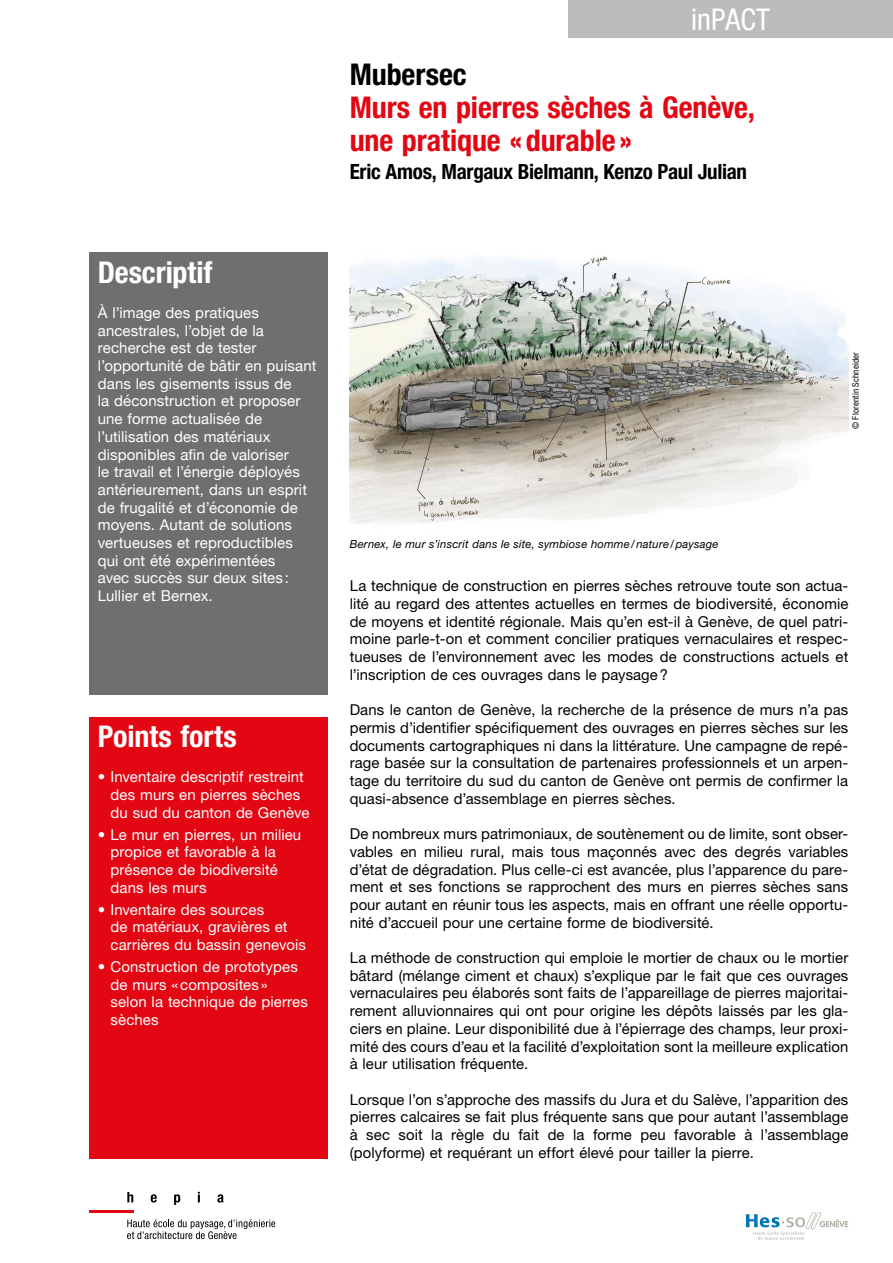
<style>
.page{position:relative;width:893px;height:1263px;background:#fff}
.page>*{position:absolute;margin:0;border:0;box-sizing:border-box;transform-origin:0 0}
.t1{font:700 condensed 30px/33px "Helvetica Neue";color:#e30613}
.t2{font:700 condensed 30px "Helvetica Neue";color:#fff}
.t3{font:700 condensed 30px "Helvetica Neue";color:#000}
.t4{font:condensed 30px "Helvetica Neue";color:#fff}
.t5{font:700 condensed 21px "Helvetica Neue";letter-spacing:-.015em;color:#000}
.t6{font:15px/17.7px "Helvetica Neue";letter-spacing:.005em;color:#000;text-align:justify}
.t7{font:15px/17.7px "Helvetica Neue";letter-spacing:.005em;color:#fff}
.t8{font:15px/17.7px "Helvetica Neue";letter-spacing:.005em;color:#fff}
.t9{font:italic 11.25px "Helvetica Neue";letter-spacing:.02em;color:#000}
.t10{font:condensed 9px "Helvetica Neue";letter-spacing:.015em;color:#000}
</style>
<div class="page">
<div style="left:89px;top:253px;width:238px;height:442px;background:#706f6f"></div>
<div style="left:89px;top:717px;width:238px;height:442px;background:#e30613"></div>
<div style="left:568px;top:0;width:325px;height:37px;background:#bcbcbc"></div>
<hr style="left:89px;top:1209px;width:44px;height:3px;background:#e30613">
<svg style="left:127px;top:1219px;width:148px;height:20px"></svg>
<svg style="left:127px;top:1192px;width:6px;height:10px"></svg>
<svg style="left:151px;top:1194px;width:6px;height:8px"></svg>
<svg style="left:174px;top:1194px;width:6px;height:11px"></svg>
<svg style="left:198px;top:1192px;width:2px;height:10px"></svg>
<svg style="left:217px;top:1194px;width:6px;height:8px"></svg>
<svg style="left:746px;top:1212px;width:102px;height:28px"></svg>
<img style="left:350px;top:255px;width:498px;height:269px">
<div style="left:804px;top:515px;width:70px;height:29px;background:#fff"></div>
<h1 class="t2" style="left:98px;top:254px;width:116px">Descriptif</h1>
<p class="t7" style="left:98px;top:305px;width:220px">À l’image des pratiques ancestrales, l’objet de la recherche est de tester l’opportunité de bâtir en puisant dans les gisements issus de<br>la déconstruction et proposer une forme actualisée de l’utilisation des matériaux disponibles afin de valoriser<br>le travail et l’énergie déployés antérieurement, dans un esprit de frugalité et d’économie de moyens. Autant de solutions vertueuses et reproductibles qui ont été expérimentées<br>avec succès sur deux sites:<br>Lullier et Bernex.</p>
<h1 class="t2" style="left:98px;top:718px;width:140px">Points forts</h1>
<p class="t8" style="left:111px;top:768px;width:200px;text-indent:-13px">• Inventaire descriptif restreint des murs en pierres sèches du sud du canton de Genève</p>
<p class="t8" style="left:111px;top:825px;width:192px;text-indent:-13px">• Le mur en pierres, un milieu propice et favorable à la présence de biodiversité dans les murs</p>
<p class="t8" style="left:111px;top:900px;width:197px;text-indent:-13px">• Inventaire des sources<br>de matériaux, gravières et carrières du bassin genevois</p>
<p class="t8" style="left:111px;top:958px;width:199px;text-indent:-13px">• Construction de prototypes de murs «composites »<br>selon la technique de pierres sèches</p>
<h1 class="t4" style="left:691px;top:2px;width:80px">inPACT</h1>
<h1 class="t3" style="left:350px;top:56px;width:119px">Mubersec</h1>
<h1 class="t1" style="left:350px;top:90px;width:407px">Murs en pierres sèches à Genève, une pratique «durable »</h1>
<h2 class="t5" style="left:350px;top:159px;width:399px">Eric Amos, Margaux Bielmann, Kenzo Paul Julian</h2>
<p class="t9" style="left:350px;top:538px;width:370px">Bernex, le mur s’inscrit dans le site, symbiose homme/nature/paysage</p>
<p class="t10" style="left:850px;top:429px;width:79px;rotate:-90deg">© Florentin Schneider</p>
<p class="t6" style="left:350px;top:577px;width:500px">La technique de construction en pierres sèches retrouve toute son actua&shy;lité au regard des attentes actuelles en termes de biodiversité, économie de moyens et identité régionale. Mais qu’en est-il à Genève, de quel patri&shy;moine parle-t-on et comment concilier pratiques vernaculaires et respec&shy;tueuses de l’environnement avec les modes de constructions actuels et l’inscription de ces ouvrages dans le paysage?</p>
<p class="t6" style="left:350px;top:701px;width:500px">Dans le canton de Genève, la recherche de la présence de murs n’a pas permis d’identifier spécifiquement des ouvrages en pierres sèches sur les documents cartographiques ni dans la littérature. Une campagne de repé&shy;rage basée sur la consultation de partenaires professionnels et un arpen&shy;tage du territoire du sud du canton de Genève ont permis de confirmer la quasi-absence d’assemblage en pierres sèches.</p>
<p class="t6" style="left:350px;top:825px;width:500px">De nombreux murs patrimoniaux, de soutènement ou de limite, sont obser&shy;vables en milieu rural, mais tous maçonnés avec des degrés variables d’état de dégradation. Plus celle-ci est avancée, plus l’apparence du pare&shy;ment et ses fonctions se rapprochent des murs en pierres sèches sans pour autant en réunir tous les aspects, mais en offrant une réelle opportu&shy;nité d’accueil pour une certaine forme de biodiversité.</p>
<p class="t6" style="left:350px;top:949px;width:500px">La méthode de construction qui emploie le mortier de chaux ou le mortier bâtard (mélange ciment et chaux) s’explique par le fait que ces ouvrages vernaculaires peu élaborés sont faits de l’appareillage de pierres majoritai&shy;rement alluvionnaires qui ont pour origine les dépôts laissés par les gla&shy;ciers en plaine. Leur disponibilité due à l’épierrage des champs, leur proxi&shy;mité des cours d’eau et la facilité d’exploitation sont la meilleure explication à leur utilisation fréquente.</p>
<p class="t6" style="left:350px;top:1090px;width:500px">Lorsque l’on s’approche des massifs du Jura et du Salève, l’apparition des pierres calcaires se fait plus fréquente sans que pour autant l’assemblage à sec soit la règle du fait de la forme peu favorable à l’assemblage (polyforme) et requérant un effort élevé pour tailler la pierre.</p>
</div>
